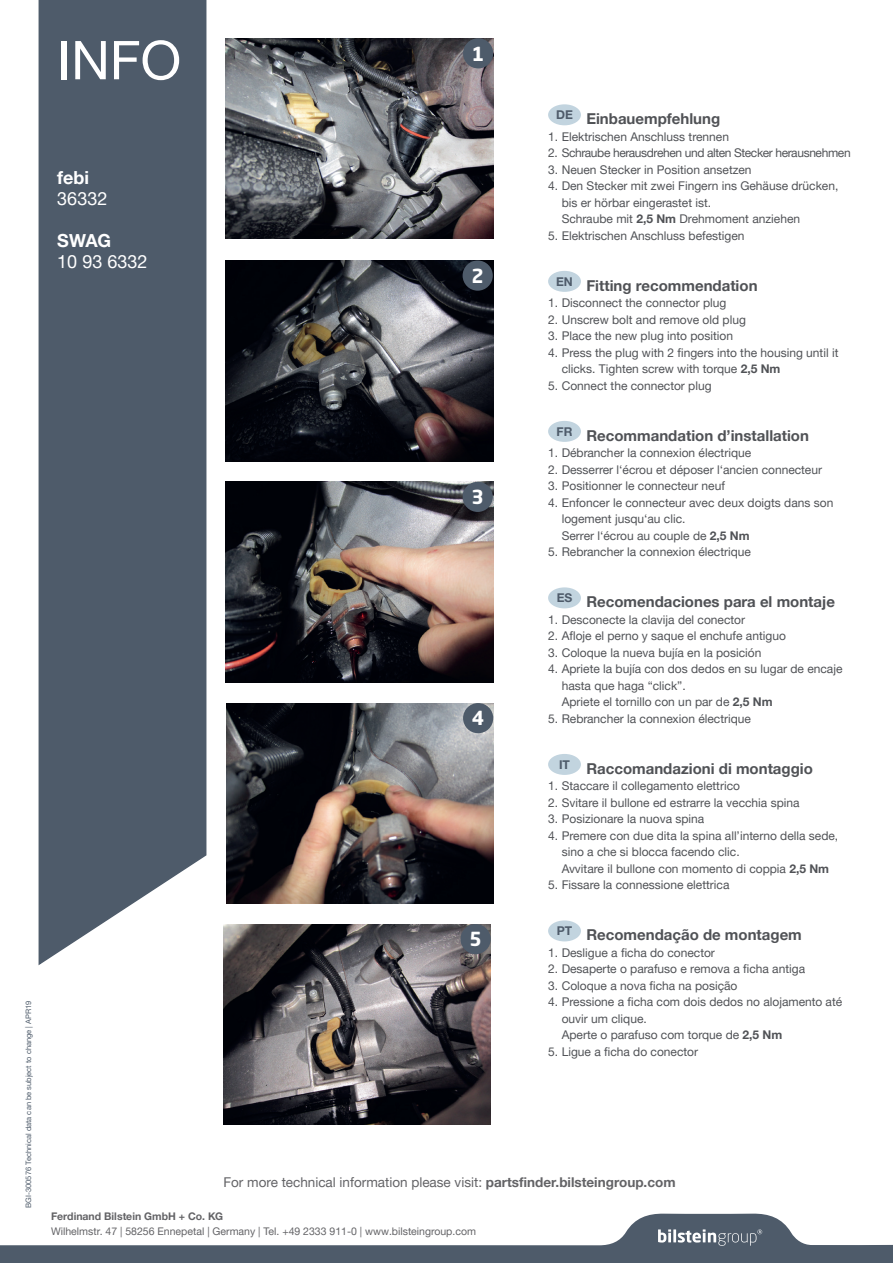
<style>
.page{position:relative;width:893px;height:1263px;background:#fff}
.page>*{position:absolute;margin:0;border:0;box-sizing:border-box;transform-origin:0 0}
.t1{font:53.55px "Helvetica Neue World 55 Roman";color:#fff}
.t2{font:700 19.2px "Neo Sans Pro";color:#fff}
.t3{font:18px "Helvetica Neue World 55 Roman";color:#fff}
.t4{font:700 18px "Helvetica Neue World 75";color:#fff}
.t5{font:700 15px "Helvetica Neue World 75";color:#505256}
.t6{font:13.5px "Helvetica Neue World 55 Roman";color:#636366}
.t7{font:12px/16.5px "Helvetica Neue World 55 Roman";color:#505256}
.t8{font:12px "Helvetica Neue World 55 Roman";letter-spacing:-.03em;color:#505256}
.t9{font:10.5px "Helvetica Neue World 55 Roman";color:#636366}
.t10{font:700 10.5px "Helvetica Neue World 75";color:#636366}
.t11{font:7.5px "Helvetica Neue World 55 Roman";color:#4e5b6a}
.s1{font-family:"Helvetica Neue World 75";font-weight:700}
</style>
<div class="page">
<div style="left:38px;top:0;width:169px;height:966px;background:#4e5b6a"></div>
<div style="left:548px;top:104px;width:33px;height:21px;background:#c2d4df;border-radius:50%"></div>
<div style="left:548px;top:271px;width:33px;height:21px;background:#c2d4df;border-radius:50%"></div>
<div style="left:548px;top:421px;width:33px;height:21px;background:#c2d4df;border-radius:50%"></div>
<div style="left:548px;top:587px;width:33px;height:21px;background:#c2d4df;border-radius:50%"></div>
<div style="left:548px;top:754px;width:33px;height:21px;background:#c2d4df;border-radius:50%"></div>
<div style="left:548px;top:920px;width:33px;height:21px;background:#c2d4df;border-radius:50%"></div>
<svg style="left:0;top:1213px;width:893px;height:50px"></svg>
<img style="left:226px;top:38px;width:267px;height:201px">
<img style="left:226px;top:260px;width:267px;height:201px">
<img style="left:226px;top:482px;width:267px;height:200px">
<img style="left:226px;top:703px;width:267px;height:200px">
<img style="left:223px;top:924px;width:268px;height:200px">
<div style="left:463px;top:38px;width:30px;height:30px;background:#4e5b6a;border-radius:50%"></div>
<div style="left:463px;top:260px;width:30px;height:31px;background:#4e5b6a;border-radius:50%"></div>
<div style="left:463px;top:482px;width:30px;height:30px;background:#4e5b6a;border-radius:50%"></div>
<div style="left:463px;top:703px;width:30px;height:30px;background:#4e5b6a;border-radius:50%"></div>
<div style="left:461px;top:924px;width:30px;height:30px;background:#4e5b6a;border-radius:50%"></div>
<p class="t11" style="left:24px;top:1208px;width:209px;rotate:-90deg">BGI-300576 Technical data can be subject to change | APR19</p>
<h1 class="t1" style="left:57px;top:29px;width:125px">INFO</h1>
<h3 class="t4" style="left:57px;top:167px;width:33px">febi</h3>
<h3 class="t3" style="left:57px;top:188px;width:52px">36332</h3>
<h3 class="t4" style="left:57px;top:230px;width:55px">SWAG</h3>
<h3 class="t3" style="left:57px;top:251px;width:92px">10 93 6332</h3>
<h2 class="t2" style="left:472px;top:41px;width:14px">1</h2>
<h2 class="t2" style="left:471px;top:263px;width:14px">2</h2>
<h2 class="t2" style="left:471px;top:485px;width:14px">3</h2>
<h2 class="t2" style="left:472px;top:706px;width:14px">4</h2>
<h2 class="t2" style="left:469px;top:927px;width:14px">5</h2>
<p class="t5" style="left:556px;top:110px;width:166px"><sup>DE</sup> Einbauempfehlung</p>
<p class="t7" style="left:548px;top:128px;width:182px">1. Elektrischen Anschluss trennen</p>
<p class="t8" style="left:548px;top:146px;width:304px">2. Schraube herausdrehen und alten Stecker herausnehmen</p>
<p class="t7" style="left:548px;top:161px;width:205px">3. Neuen Stecker in Position ansetzen</p>
<p class="t7" style="left:562px;top:178px;width:278px;text-indent:-14px">4. Den Stecker mit zwei Fingern ins Gehäuse drücken, bis er hörbar eingerastet ist.<br>Schraube mit <span class="s1">2,5 Nm</span> Drehmoment anziehen</p>
<p class="t7" style="left:548px;top:227px;width:198px">5. Elektrischen Anschluss befestigen</p>
<p class="t5" style="left:556px;top:277px;width:203px"><sup>EN</sup> Fitting recommendation</p>
<p class="t7" style="left:548px;top:295px;width:180px">1. Disconnect the connector plug</p>
<p class="t7" style="left:548px;top:311px;width:199px">2. Unscrew bolt and remove old plug</p>
<p class="t7" style="left:548px;top:328px;width:187px">3. Place the new plug into position</p>
<p class="t7" style="left:562px;top:344px;width:278px;text-indent:-14px">4. Press the plug with 2 fingers into the housing until it clicks. Tighten screw with torque <span class="s1">2,5 Nm</span></p>
<p class="t7" style="left:548px;top:377px;width:165px">5. Connect the connector plug</p>
<p class="t5" style="left:557px;top:427px;width:254px"><sup>FR</sup> Recommandation d’installation</p>
<p class="t7" style="left:548px;top:445px;width:205px">1. Débrancher la connexion électrique</p>
<p class="t7" style="left:548px;top:461px;width:275px">2. Desserrer l‘écrou et déposer l‘ancien connecteur</p>
<p class="t7" style="left:548px;top:478px;width:178px">3. Positionner le connecteur neuf</p>
<p class="t7" style="left:562px;top:494px;width:273px;text-indent:-14px">4. Enfoncer le connecteur avec deux doigts dans son logement jusqu‘au clic.<br>Serrer l‘écrou au couple de <span class="s1">2,5 Nm</span></p>
<p class="t7" style="left:548px;top:544px;width:204px">5. Rebrancher la connexion électrique</p>
<p class="t5" style="left:557px;top:593px;width:280px"><sup>ES</sup> Recomendaciones para el montaje</p>
<p class="t7" style="left:548px;top:611px;width:198px">1. Desconecte la clavija del conector</p>
<p class="t7" style="left:548px;top:628px;width:239px">2. Afloje el perno y saque el enchufe antiguo</p>
<p class="t7" style="left:548px;top:644px;width:215px">3. Coloque la nueva bujía en la posición</p>
<p class="t7" style="left:562px;top:661px;width:282px;text-indent:-14px">4. Apriete la bujía con dos dedos en su lugar de encaje hasta que haga “click”.<br>Apriete el tornillo con un par de <span class="s1">2,5 Nm</span></p>
<p class="t7" style="left:548px;top:710px;width:204px">5. Rebrancher la connexion électrique</p>
<p class="t5" style="left:559px;top:760px;width:255px"><sup>IT</sup> Raccomandazioni di montaggio</p>
<p class="t7" style="left:548px;top:778px;width:193px">1. Staccare il collegamento elettrico</p>
<p class="t7" style="left:548px;top:794px;width:253px">2. Svitare il bullone ed estrarre la vecchia spina</p>
<p class="t7" style="left:548px;top:811px;width:158px">3. Posizionare la nuova spina</p>
<p class="t7" style="left:562px;top:827px;width:278px;text-indent:-14px">4. Premere con due dita la spina all’interno della sede, sino a che si blocca facendo clic.<br>Avvitare il bullone con momento di coppia <span class="s1">2,5 Nm</span></p>
<p class="t7" style="left:548px;top:877px;width:183px">5. Fissare la connessione elettrica</p>
<p class="t5" style="left:557px;top:926px;width:247px"><sup>PT</sup> Recomendação de montagem</p>
<p class="t7" style="left:548px;top:944px;width:168px">1. Desligue a ficha do conector</p>
<p class="t7" style="left:548px;top:961px;width:259px">2. Desaperte o parafuso e remova a ficha antiga</p>
<p class="t7" style="left:548px;top:977px;width:191px">3. Coloque a nova ficha na posição</p>
<p class="t7" style="left:562px;top:994px;width:282px;text-indent:-14px">4. Pressione a ficha com dois dedos no alojamento até ouvir um clique.<br>Aperte o parafuso com torque de <span class="s1">2,5 Nm</span></p>
<p class="t7" style="left:548px;top:1043px;width:151px">5. Ligue a ficha do conector</p>
<p class="t6" style="left:223px;top:1175px;width:454px">For more technical information please visit: <span class="s1">partsfinder.bilsteingroup.com</span></p>
<p class="t10" style="left:51px;top:1210px;width:174px">Ferdinand Bilstein GmbH + Co. KG</p>
<p class="t9" style="left:51px;top:1225px;width:426px">Wilhelmstr. 47 | 58256 Ennepetal | Germany | Tel. +49 2333 911-0 | www.bilsteingroup.com</p>
</div>
